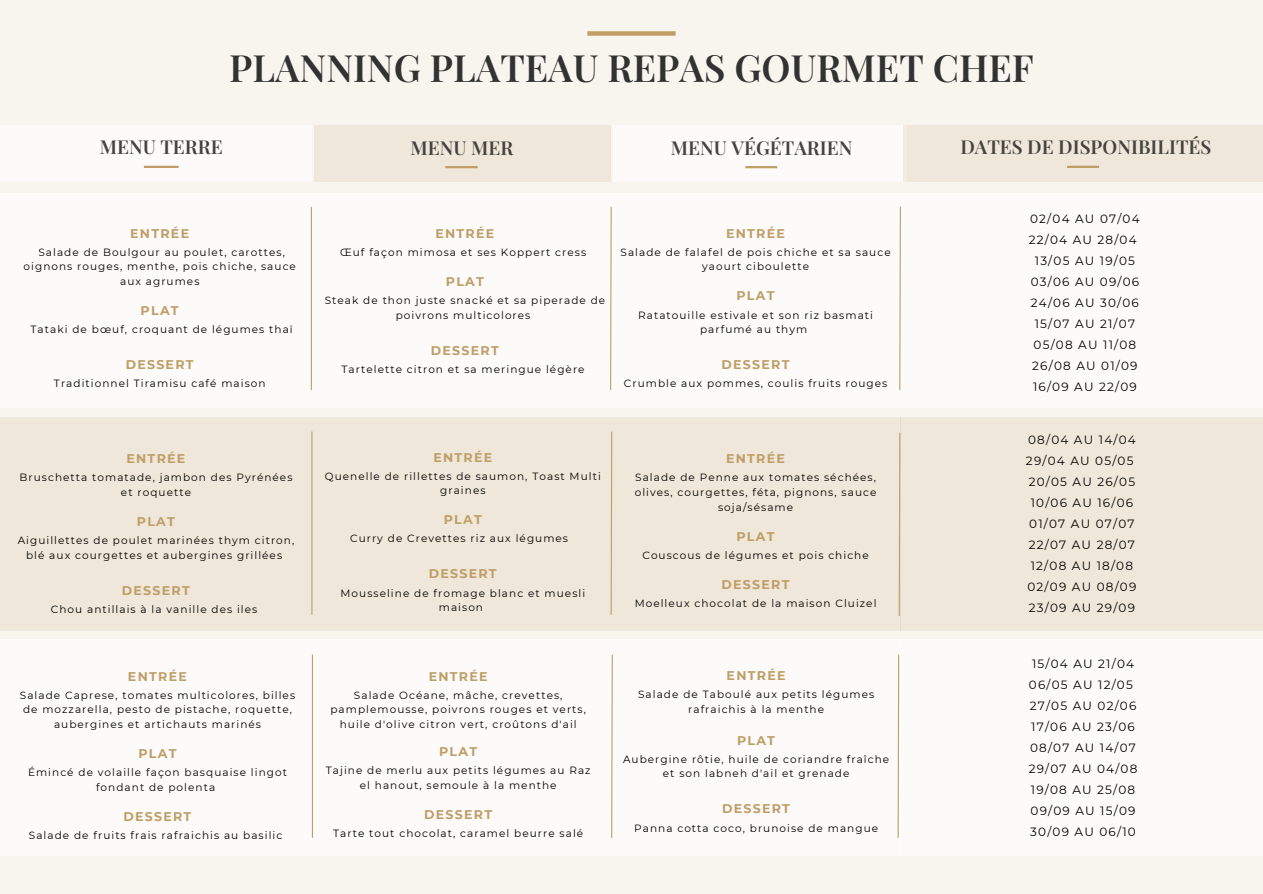
<style>
.page{position:relative;width:1263px;height:894px;background:#fff}
.page>*{position:absolute;margin:0;border:0;box-sizing:border-box;transform-origin:0 0}
.t1{font:600 37.5px "Playfair Display";color:#323232}
.t2{font:600 19.2px "Playfair Display";color:#45433f}
.t3{font:700 12.6px "Montserrat";letter-spacing:.1em;color:#bf9e67}
.t4{font:12px/21px "Montserrat";letter-spacing:.1em;color:#000;text-align:center}
.t5{font:10.5px/14.7px "Montserrat";letter-spacing:.1em;color:#000;text-align:center}
</style>
<div class="page">
<div style="left:0;top:0;width:1263px;height:893px;background:#f8f5ef"></div>
<div style="left:587px;top:31px;width:89px;height:5px;background:#bf9e67"></div>
<div style="left:0;top:126px;width:311px;height:56px;background:#fff"></div>
<hr style="left:144px;top:166px;width:35px;height:2px;background:#bf9e67">
<div style="left:314px;top:126px;width:297px;height:56px;background:#efe7d9"></div>
<hr style="left:445px;top:166px;width:33px;height:2px;background:#bf9e67">
<div style="left:613px;top:126px;width:293px;height:56px;background:#fff"></div>
<hr style="left:745px;top:166px;width:32px;height:2px;background:#bf9e67">
<div style="left:0;top:639px;width:901px;height:217px;background:#fff"></div>
<div style="left:0;top:417px;width:901px;height:213px;background:#efe7d9"></div>
<div style="left:0;top:193px;width:901px;height:215px;background:#fff"></div>
<hr style="left:311px;top:207px;width:1px;height:183px;background:#bf9e67">
<svg style="left:610px;top:206px;width:2px;height:185px"></svg>
<hr style="left:311px;top:431px;width:1px;height:183px;background:#bf9e67">
<svg style="left:610px;top:431px;width:3px;height:184px"></svg>
<hr style="left:312px;top:654px;width:1px;height:183px;background:#bf9e67">
<svg style="left:611px;top:654px;width:2px;height:184px"></svg>
<div style="left:903px;top:126px;width:360px;height:56px;background:#efe7d9"></div>
<div style="left:901px;top:193px;width:362px;height:215px;background:#fff"></div>
<svg style="left:899px;top:206px;width:2px;height:185px"></svg>
<div style="left:901px;top:417px;width:362px;height:213px;background:#efe7d9"></div>
<div style="left:900px;top:639px;width:363px;height:217px;background:#fff"></div>
<svg style="left:898px;top:431px;width:3px;height:186px"></svg>
<svg style="left:897px;top:654px;width:3px;height:184px"></svg>
<hr style="left:1067px;top:166px;width:32px;height:2px;background:#bf9e67">
<h1 class="t1" style="left:229px;top:41px;width:806px">PLANNING PLATEAU REPAS GOURMET CHEF</h1>
<h2 class="t2" style="left:100px;top:133px;width:124px">MENU TERRE</h2>
<h2 class="t2" style="left:410px;top:134px;width:105px">MENU MER</h2>
<h2 class="t2" style="left:671px;top:134px;width:183px">MENU VÉGÉTARIEN</h2>
<h2 class="t2" style="left:960px;top:133px;width:252px">DATES DE DISPONIBILITÉS</h2>
<p class="t3" style="left:130px;top:225px;width:60px">ENTRÉE</p>
<p class="t5" style="left:24px;top:244px;width:274px">Salade de Boulgour au poulet, carottes, oignons rouges, menthe, pois chiche, sauce aux agrumes</p>
<p class="t3" style="left:141px;top:303px;width:40px">PLAT</p>
<p class="t5" style="left:31px;top:322px;width:264px">Tataki de bœuf, croquant de légumes thaï</p>
<p class="t3" style="left:126px;top:357px;width:69px">DESSERT</p>
<p class="t5" style="left:54px;top:376px;width:213px">Traditionnel Tiramisu café maison</p>
<p class="t3" style="left:126px;top:451px;width:60px">ENTRÉE</p>
<p class="t5" style="left:20px;top:470px;width:274px">Bruschetta tomatade, jambon des Pyrénées et roquette</p>
<p class="t3" style="left:137px;top:513px;width:40px">PLAT</p>
<p class="t5" style="left:18px;top:533px;width:278px">Aiguillettes de poulet marinées thym citron, blé aux courgettes et aubergines grillées</p>
<p class="t3" style="left:122px;top:582px;width:69px">DESSERT</p>
<p class="t5" style="left:51px;top:601px;width:208px">Chou antillais à la vanille des iles</p>
<p class="t3" style="left:128px;top:668px;width:60px">ENTRÉE</p>
<p class="t5" style="left:20px;top:687px;width:277px">Salade Caprese, tomates multicolores, billes de mozzarella, pesto de pistache, roquette, aubergines et artichauts marinés</p>
<p class="t3" style="left:138px;top:745px;width:40px">PLAT</p>
<p class="t5" style="left:28px;top:764px;width:260px">Émincé de volaille façon basquaise lingot fondant de polenta</p>
<p class="t3" style="left:123px;top:808px;width:69px">DESSERT</p>
<p class="t5" style="left:29px;top:827px;width:255px">Salade de fruits frais rafraichis au basilic</p>
<p class="t3" style="left:435px;top:225px;width:60px">ENTRÉE</p>
<p class="t5" style="left:340px;top:244px;width:248px">Œuf façon mimosa et ses Koppert cress</p>
<p class="t3" style="left:446px;top:273px;width:40px">PLAT</p>
<p class="t5" style="left:325px;top:292px;width:282px">Steak de thon juste snacké et sa piperade de poivrons multicolores</p>
<p class="t3" style="left:431px;top:342px;width:69px">DESSERT</p>
<p class="t5" style="left:342px;top:361px;width:245px">Tartelette citron et sa meringue légère</p>
<p class="t3" style="left:726px;top:225px;width:60px">ENTRÉE</p>
<p class="t5" style="left:620px;top:244px;width:272px">Salade de falafel de pois chiche et sa sauce yaourt ciboulette</p>
<p class="t3" style="left:736px;top:288px;width:40px">PLAT</p>
<p class="t5" style="left:638px;top:307px;width:236px">Ratatouille estivale et son riz basmati parfumé au thym</p>
<p class="t3" style="left:721px;top:357px;width:69px">DESSERT</p>
<p class="t5" style="left:624px;top:376px;width:265px">Crumble aux pommes, coulis fruits rouges</p>
<p class="t3" style="left:433px;top:449px;width:60px">ENTRÉE</p>
<p class="t5" style="left:325px;top:468px;width:277px">Quenelle de rillettes de saumon, Toast Multi graines</p>
<p class="t3" style="left:444px;top:512px;width:40px">PLAT</p>
<p class="t5" style="left:350px;top:531px;width:220px">Curry de Crevettes riz aux légumes</p>
<p class="t3" style="left:429px;top:566px;width:69px">DESSERT</p>
<p class="t5" style="left:341px;top:585px;width:246px">Mousseline de fromage blanc et muesli maison</p>
<p class="t3" style="left:429px;top:668px;width:60px">ENTRÉE</p>
<p class="t5" style="left:330px;top:687px;width:257px">Salade Océane, mâche, crevettes, pamplemousse, poivrons rouges et verts, huile d'olive citron vert, croûtons d'ail</p>
<p class="t3" style="left:439px;top:743px;width:40px">PLAT</p>
<p class="t5" style="left:326px;top:762px;width:266px">Tajine de merlu aux petits légumes au Raz el hanout, semoule à la menthe</p>
<p class="t3" style="left:424px;top:806px;width:69px">DESSERT</p>
<p class="t5" style="left:333px;top:825px;width:252px">Tarte tout chocolat, caramel beurre salé</p>
<p class="t3" style="left:726px;top:451px;width:60px">ENTRÉE</p>
<p class="t5" style="left:635px;top:470px;width:243px">Salade de Penne aux tomates séchées, olives, courgettes, féta, pignons, sauce soja/sésame</p>
<p class="t3" style="left:736px;top:528px;width:40px">PLAT</p>
<p class="t5" style="left:642px;top:547px;width:228px">Couscous de légumes et pois chiche</p>
<p class="t3" style="left:721px;top:576px;width:69px">DESSERT</p>
<p class="t5" style="left:635px;top:595px;width:243px">Moelleux chocolat de la maison Cluizel</p>
<p class="t3" style="left:727px;top:667px;width:60px">ENTRÉE</p>
<p class="t5" style="left:638px;top:687px;width:238px">Salade de Taboulé aux petits légumes rafraichis à la menthe</p>
<p class="t3" style="left:737px;top:732px;width:40px">PLAT</p>
<p class="t5" style="left:623px;top:751px;width:268px">Aubergine rôtie, huile de coriandre fraîche et son labneh d'ail et grenade</p>
<p class="t3" style="left:722px;top:801px;width:69px">DESSERT</p>
<p class="t5" style="left:634px;top:820px;width:245px">Panna cotta coco, brunoise de mangue</p>
<p class="t4" style="left:1029px;top:208px;width:112px">02/04 AU 07/04<br>22/04 AU 28/04<br>13/05 AU 19/05<br>03/06 AU 09/06<br>24/06 AU 30/06<br>15/07 AU 21/07<br>05/08 AU 11/08<br>26/08 AU 01/09<br>16/09 AU 22/09</p>
<p class="t4" style="left:1026px;top:429px;width:112px">08/04 AU 14/04<br>29/04 AU 05/05<br>20/05 AU 26/05<br>10/06 AU 16/06<br>01/07 AU 07/07<br>22/07 AU 28/07<br>12/08 AU 18/08<br>02/09 AU 08/09<br>23/09 AU 29/09</p>
<p class="t4" style="left:1029px;top:652px;width:110px;text-align:left">15/04 AU 21/04<br>06/05 AU 12/05<br>27/05 AU 02/06<br>17/06 AU 23/06<br>08/07 AU 14/07<br>29/07 AU 04/08<br>19/08 AU 25/08<br>09/09 AU 15/09<br>30/09 AU 06/10</p>
</div>
